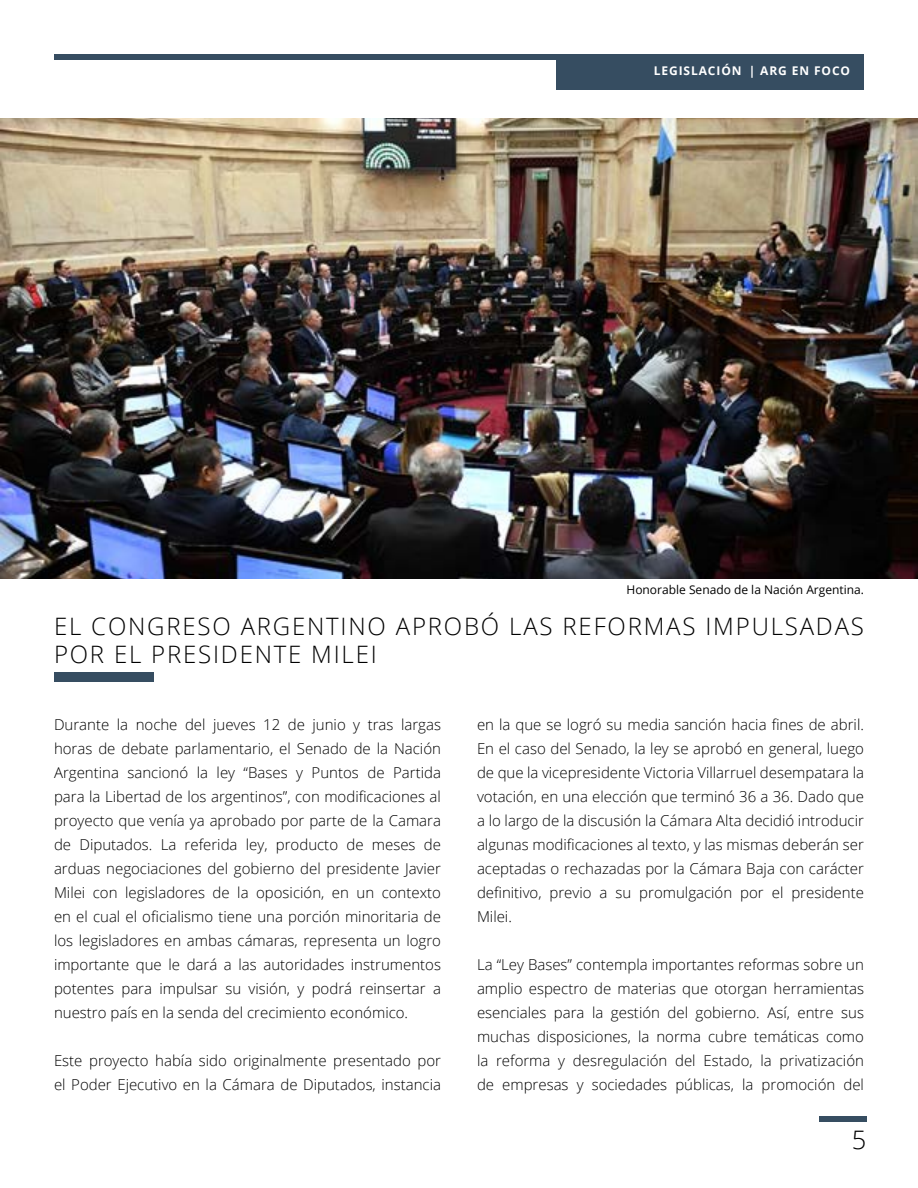
<style>
.page{position:relative;width:918px;height:1188px;background:#fff}
.page>*{position:absolute;margin:0;border:0;box-sizing:border-box;transform-origin:0 0}
.t1{font:300 25.5px "Open Sans";color:#000}
.t2{font:300 24px/28.8px "Open Sans";letter-spacing:.075em;color:#000}
.t3{font:300 15px/24px "Open Sans";color:#000;text-align:justify}
.t4{font:12px "Open Sans";color:#000}
.t5{font:700 12px "Open Sans";letter-spacing:.075em;color:#fff}
</style>
<div class="page">
<div style="left:54px;top:54px;width:810px;height:5px;background:#364d61"></div>
<div style="left:556px;top:54px;width:308px;height:36px;background:#364d61"></div>
<div style="left:819px;top:1116px;width:47px;height:5px;background:#364d61"></div>
<img style="left:0;top:118px;width:918px;height:461px">
<div style="left:54px;top:672px;width:100px;height:9px;background:#364d61"></div>
<p class="t5" style="left:654px;top:62px;width:9px">LEG</p>
<p class="t5" style="left:679px;top:62px;width:173px">ISLACIÓN | ARG EN FOCO</p>
<p class="t4" style="left:627px;top:582px;width:239px">Honorable Senado de la Nación Argentina.</p>
<h2 class="t2" style="left:54px;top:611px;width:811px">EL CONGRESO ARGENTINO APROBÓ LAS REFORMAS IMPULSADAS<br>POR EL PRESIDENTE MILEI</h2>
<p class="t3" style="left:54px;top:712px;width:389px">Durante la noche del jueves 12 de junio y tras largas horas de debate parlamentario, el Senado de la Nación Argentina sancionó la ley “Bases y Puntos de Partida para la Libertad de los argentinos”, con modificaciones al proyecto que venía ya aprobado por parte de la Camara de Diputados. La referida ley, producto de meses de arduas negociaciones del gobierno del presidente Javier Milei con legisladores de la oposición, en un contexto en el cual el oficialismo tiene una porción minoritaria de los legisladores en ambas cámaras, representa un logro importante que le dará a las autoridades instrumentos potentes para impulsar su visión, y podrá reinsertar a nuestro país en la senda del crecimiento económico.</p>
<p class="t3" style="left:54px;top:1048px;width:389px">Este proyecto había sido originalmente presentado por el Poder Ejecutivo en la Cámara de Diputados, instancia</p>
<p class="t3" style="left:477px;top:712px;width:389px">en la que se logró su media sanción hacia fines de abril.<br>En el caso del Senado, la ley se aprobó en general, luego de que la vicepresidente Victoria Villarruel desempatara la votación, en una elección que terminó 36 a 36. Dado que a lo largo de la discusión la Cámara Alta decidió introducir algunas modificaciones al texto, y las mismas deberán ser aceptadas o rechazadas por la Cámara Baja con carácter definitivo, previo a su promulgación por el presidente Milei.</p>
<p class="t3" style="left:477px;top:952px;width:389px">La “Ley Bases” contempla importantes reformas sobre un amplio espectro de materias que otorgan herramientas esenciales para la gestión del gobierno. Así, entre sus muchas disposiciones, la norma cubre temáticas como la reforma y desregulación del Estado, la privatización de empresas y sociedades públicas, la promoción del</p>
<h1 class="t1" style="left:852px;top:1122px;width:16px">5</h1>
</div>
